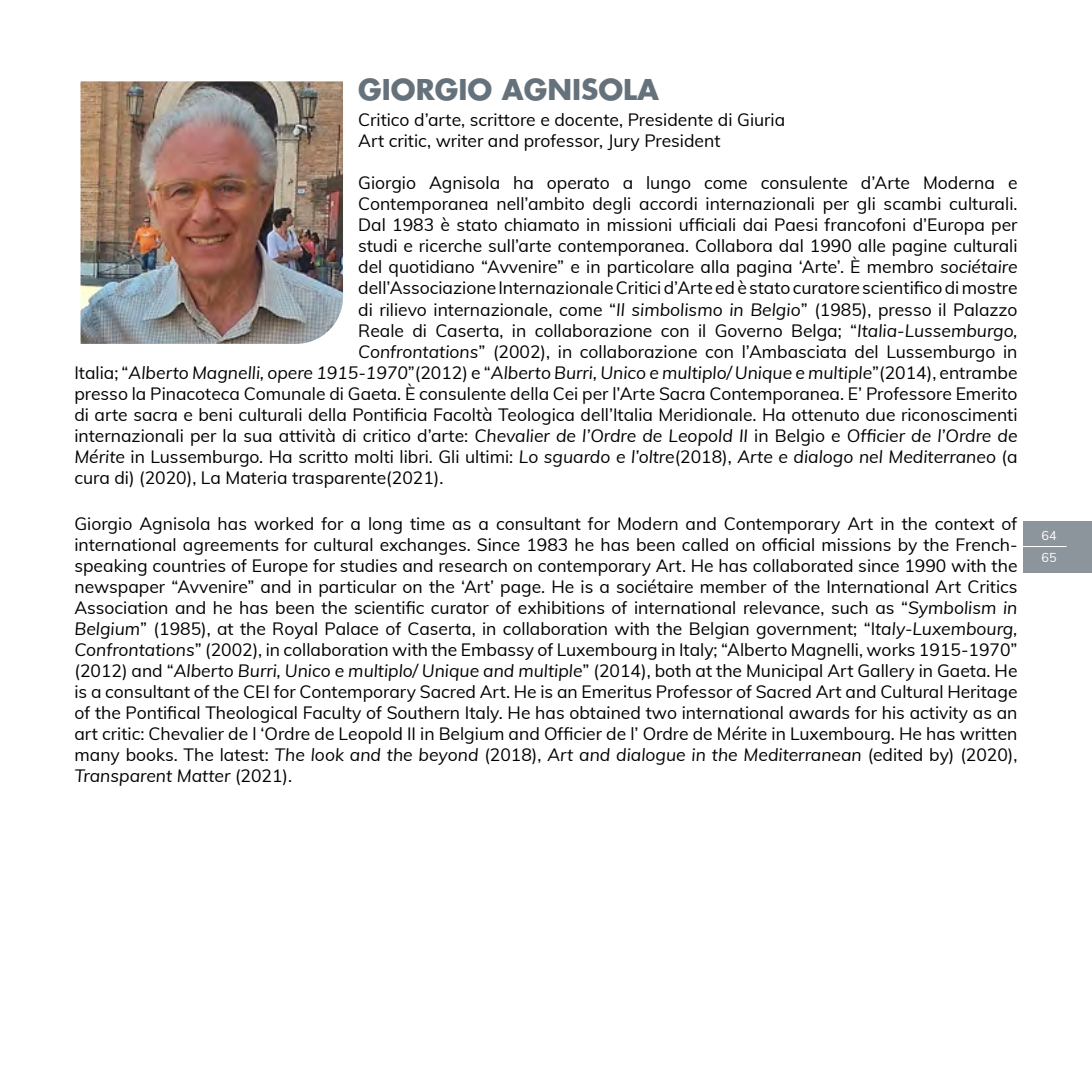
<style>
.page{position:relative;width:1092px;height:1092px;background:#fff}
.page>*{position:absolute;margin:0;border:0;box-sizing:border-box;transform-origin:0 0}
.t1{font:700 28px "Futura";color:#66727b}
.t2{font:17.5px/21px "Muli";color:#000}
.t3{font:italic 17.5px "Muli";color:#000}
.t4{font:12.6px/21.9px "Muli";color:#fff}
.s1{font-style:italic}
.s2{font-style:normal}
</style>
<div class="page">
<img style="left:80px;top:81px;width:263px;height:263px">
<div style="left:1023px;top:521px;width:68px;height:51px;background:#8c959c"></div>
<hr style="left:1017px;top:546px;width:49px;height:1px;background:#fff">
<h1 class="t1" style="left:358px;top:70px;width:302px">GIORGIO AGNISOLA</h1>
<p class="t2" style="left:358px;top:109px;width:428px">Critico d’arte, scrittore e docente, Presidente di Giuria<br>Art critic, writer and professor, Jury President</p>
<p class="t2" style="left:358px;top:172px;width:660px">Giorgio Agnisola ha operato a lungo come consulente d’Arte Moderna e</p>
<p class="t2" style="left:358px;top:193px;width:660px">Contemporanea nell’ambito degli accordi internazionali per gli scambi culturali.</p>
<p class="t2" style="left:358px;top:214px;width:660px">Dal 1983 è stato chiamato in missioni ufficiali dai Paesi francofoni d’Europa per</p>
<p class="t2" style="left:358px;top:235px;width:660px">studi e ricerche sull’arte contemporanea. Collabora dal 1990 alle pagine culturali</p>
<p class="t2" style="left:358px;top:256px;width:660px">del quotidiano “Avvenire” e in particolare alla pagina ‘Arte’. È membro <span class="s1">sociétaire</span></p>
<p class="t2" style="left:358px;top:277px;width:660px">dell’Associazione Internazionale Critici d’Arte ed è stato curatore scientifico di mostre</p>
<p class="t2" style="left:358px;top:298px;width:660px">di rilievo internazionale, come “<span class="s1">Il simbolismo in Belgio</span>” (1985), presso il Palazzo</p>
<p class="t2" style="left:358px;top:319px;width:660px">Reale di Caserta, in collaborazione con il Governo Belga; “<span class="s1">Italia-Lussemburgo,</span></p>
<p class="t2" style="left:358px;top:340px;width:660px"><span class="s1">Confrontations</span>” (2002), in collaborazione con l’Ambasciata del Lussemburgo in</p>
<p class="t3" style="left:74px;top:359px;width:944px"><span class="s2">Italia; “</span>Alberto Magnelli, opere 1915-1970<span class="s2">”(2012) e “</span>Alberto Burri, Unico e multiplo/ Unique e multiple<span class="s2">”(2014), entrambe</span></p>
<p class="t2" style="left:74px;top:382px;width:944px">presso la Pinacoteca Comunale di Gaeta. È consulente della Cei per l’Arte Sacra Contemporanea. E’ Professore Emerito</p>
<p class="t2" style="left:74px;top:403px;width:944px">di arte sacra e beni culturali della Pontificia Facoltà Teologica dell’Italia Meridionale. Ha ottenuto due riconoscimenti</p>
<p class="t2" style="left:74px;top:424px;width:944px">internazionali per la sua attività di critico d’arte: <span class="s1">Chevalier de l’Ordre de Leopold II</span> in Belgio e <span class="s1">Officier de l’Ordre de</span></p>
<p class="t2" style="left:74px;top:445px;width:944px"><span class="s1">Mérite</span> in Lussemburgo. Ha scritto molti libri. Gli ultimi: <span class="s1">Lo sguardo e l’oltre</span>(2018), <span class="s1">Arte e dialogo nel Mediterraneo</span> (a</p>
<p class="t2" style="left:74px;top:466px;width:370px">cura di) (2020), La Materia trasparente(2021).</p>
<p class="t2" style="left:74px;top:512px;width:944px;text-align:justify">Giorgio Agnisola has worked for a long time as a consultant for Modern and Contemporary Art in the context of international agreements for cultural exchanges. Since 1983 he has been called on official missions by the French&shy;speaking countries of Europe for studies and research on contemporary Art. He has collaborated since 1990 with the newspaper “Avvenire” and in particular on the ‘Art’ page. He is a sociétaire member of the International Art Critics Association and he has been the scientific curator of exhibitions of international relevance, such as “<span class="s1">Symbolism in Belgium</span>” (1985), at the Royal Palace of Caserta, in collaboration with the Belgian government; “I<span class="s1">taly-Luxembourg, Confrontations</span>” (2002), in collaboration with the Embassy of Luxembourg in Italy; “Alberto Magnelli, works 1915-1970” (2012) and “<span class="s1">Alberto Burri, Unico e multiplo/ Unique and multiple</span>” (2014), both at the Municipal Art Gallery in Gaeta. He is a consultant of the CEI for Contemporary Sacred Art. He is an Emeritus Professor of Sacred Art and Cultural Heritage of the Pontifical Theological Faculty of Southern Italy. He has obtained two international awards for his activity as an art critic: Chevalier de l ‘Ordre de Leopold II in Belgium and Officier de l’ Ordre de Mérite in Luxembourg. He has written many books. The latest: <span class="s1">The look and the beyond</span> (2018), <span class="s1">Art and dialogue in the Mediterranean</span> (edited by) (2020), <span class="s1">Transparent Matter</span> (2021).</p>
<p class="t4" style="left:1041px;top:523px;width:17px">64<br>65</p>
</div>
